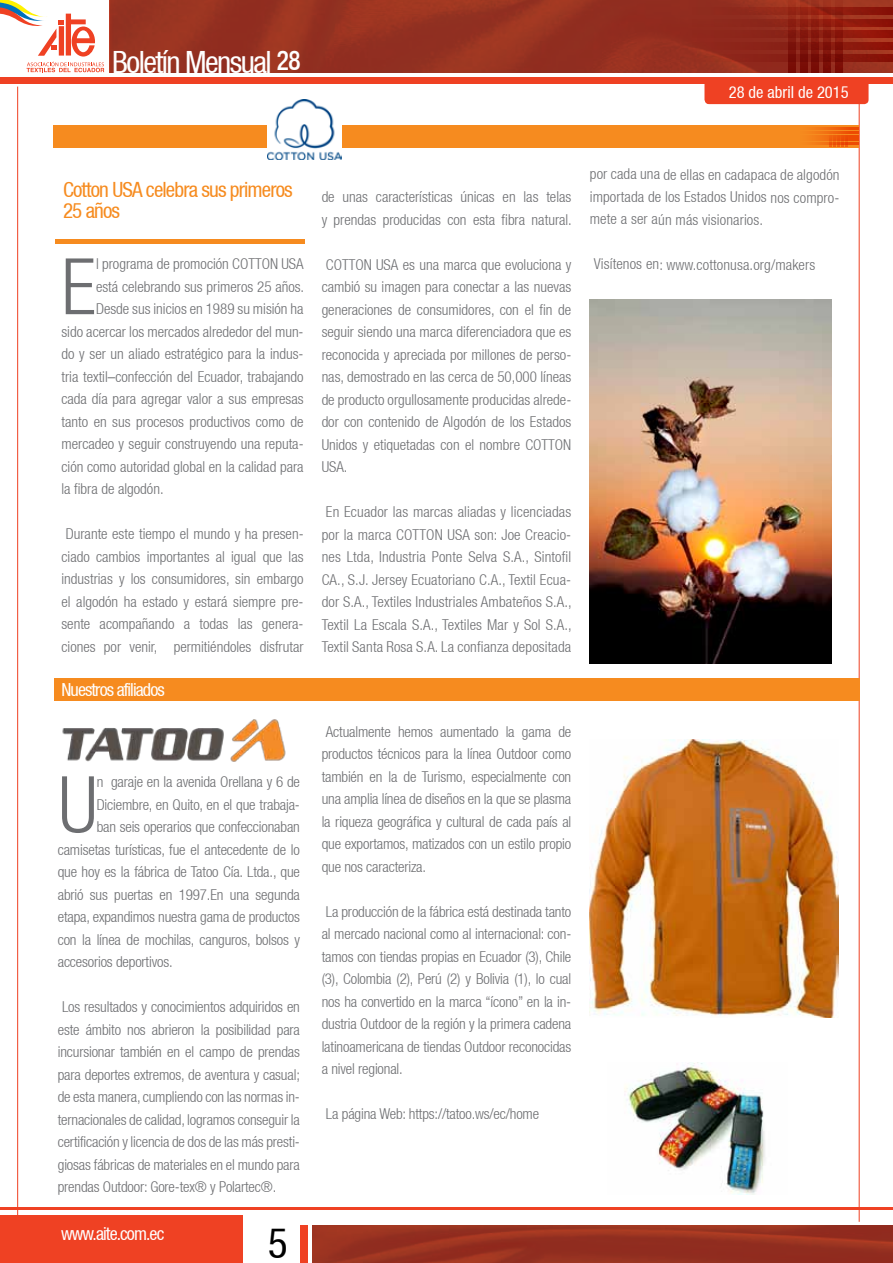
<style>
.page{position:relative;width:893px;height:1263px;background:#fff}
.page>*{position:absolute;margin:0;border:0;box-sizing:border-box;transform-origin:0 0}
.t1{font:300 condensed 78px "Helvetica Neue LT";color:#6d6e71}
.t2{font:condensed 41.55px "Helvetica Neue LT";color:#000}
.t3{font:condensed 30.6px "Helvetica Neue LT";letter-spacing:-.05em;color:#fff}
.t4{font:500 condensed 27.3px "Helvetica Neue LT";color:#fff;scale:.92 1}
.t5{font:condensed 21px/21px "Helvetica Neue LT";letter-spacing:-.04em;color:#f68b1f}
.t6{font:condensed 18px "Helvetica Neue LT";letter-spacing:-.05em;color:#fff}
.t7{font:condensed 16.5px "Helvetica Neue LT";color:#fff}
.t8{font:300 condensed 15px/22.5px "Helvetica Neue LT";color:#6d6e71;text-align:justify}
</style>
<div class="page">
<svg style="left:0;top:0;width:104px;height:72px"></svg>
<div style="left:0;top:77px;width:893px;height:6px;background:#ef4123"></div>
<img style="left:110px;top:0;width:783px;height:73px">
<svg style="left:687px;top:7px;width:206px;height:8px"></svg>
<svg style="left:687px;top:19px;width:206px;height:7px"></svg>
<svg style="left:687px;top:30px;width:206px;height:8px"></svg>
<svg style="left:687px;top:42px;width:206px;height:8px"></svg>
<svg style="left:687px;top:54px;width:206px;height:8px"></svg>
<svg style="left:835px;top:0;width:8px;height:72px"></svg>
<svg style="left:823px;top:0;width:8px;height:72px"></svg>
<svg style="left:811px;top:0;width:8px;height:72px"></svg>
<svg style="left:800px;top:0;width:7px;height:72px"></svg>
<svg style="left:788px;top:0;width:8px;height:72px"></svg>
<hr style="left:0;top:1207px;width:893px;height:3px;background:#ef4123">
<div style="left:0;top:1216px;width:242px;height:47px;background:#ef4123"></div>
<div style="left:300px;top:1225px;width:8px;height:38px;background:#ef4123"></div>
<img style="left:313px;top:1225px;width:580px;height:38px">
<hr style="left:17px;top:87px;width:1px;height:1136px;background:#ef4123">
<hr style="left:859px;top:86px;width:1px;height:1136px;background:#ef4123">
<div style="left:705px;top:80px;width:163px;height:24px;background:#ef4123;border-radius:4px"></div>
<div style="left:53px;top:125px;width:805px;height:22px;background:#f68b1f"></div>
<div style="left:55px;top:239px;width:249px;height:5px;background:#f68b1f"></div>
<div style="left:54px;top:678px;width:805px;height:22px;background:#f68b1f"></div>
<img style="left:62px;top:719px;width:224px;height:43px">
<img style="left:589px;top:300px;width:243px;height:363px">
<img style="left:589px;top:740px;width:249px;height:277px">
<img style="left:624px;top:1063px;width:141px;height:131px">
<img style="left:268px;top:100px;width:73px;height:59px">
<h3 class="t3" style="left:112px;top:44px;width:161px">Boletín Mensual</h3>
<h3 class="t4" style="left:277px;top:44px;width:27px">28</h3>
<p class="t7" style="left:722px;top:82px;width:134px">11de febrero de 2013</p>
<p class="t7" style="left:729px;top:82px;width:121px">28 de abril de 2015</p>
<h3 class="t5" style="left:63px;top:179px;width:231px">Cotton USA celebra sus primeros<br>25 años</h3>
<p class="t8" style="left:322px;top:186px;width:252px">de unas características únicas en las telas y prendas producidas con esta fibra natural.</p>
<p class="t8" style="left:322px;top:253px;width:251px">COTTON USA es una marca que evoluciona y cambió su imagen para conectar a las nuevas generaciones de consumidores, con el fin de seguir siendo una marca diferenciadora que es reconocida y apreciada por millones de perso&shy;nas, demostrado en las cerca de 50,000 líneas de producto orgullosamente producidas alrede&shy;dor con contenido de Algodón de los Estados Unidos y etiquetadas con el nombre COTTON USA.</p>
<p class="t8" style="left:322px;top:501px;width:252px">En Ecuador las marcas aliadas y licenciadas por la marca COTTON USA son: Joe Creacio&shy;nes Ltda, Industria Ponte Selva S.A., Sintofil CA., S.J. Jersey Ecuatoriano C.A., Textil Ecua&shy;dor S.A., Textiles Industriales Ambateños S.A., Textil La Escala S.A., Textiles Mar y Sol S.A., Textil Santa Rosa S.A. La confianza depositada</p>
<h1 class="t1" style="left:61px;top:242px;width:36px">E</h1>
<p class="t8" style="left:96px;top:252px;width:209px">l programa de promoción COTTON USA</p>
<p class="t8" style="left:96px;top:275px;width:210px">está celebrando sus primeros 25 años.</p>
<p class="t8" style="left:96px;top:297px;width:209px">Desde sus inicios en 1989 su misión ha</p>
<p class="t8" style="left:61px;top:320px;width:244px">sido acercar los mercados alrededor del mun-</p>
<p class="t8" style="left:61px;top:342px;width:244px">do y ser un aliado estratégico para la indus-</p>
<p class="t8" style="left:61px;top:365px;width:244px">tria textil–confección del Ecuador, trabajando</p>
<p class="t8" style="left:61px;top:387px;width:244px">cada día para agregar valor a sus empresas</p>
<p class="t8" style="left:61px;top:410px;width:244px">tanto en sus procesos productivos como de</p>
<p class="t8" style="left:61px;top:432px;width:244px">mercadeo y seguir construyendo una reputa-</p>
<p class="t8" style="left:61px;top:455px;width:244px">ción como autoridad global en la calidad para</p>
<p class="t8" style="left:61px;top:477px;width:104px">la fibra de algodón.</p>
<p class="t8" style="left:61px;top:522px;width:244px">Durante este tiempo el mundo y ha presen&shy;ciado cambios importantes al igual que las industrias y los consumidores, sin embargo el algodón ha estado y estará siempre pre&shy;sente acompañando a todas las genera&shy;ciones por venir, permitiéndoles disfrutar</p>
<p class="t6" style="left:61px;top:679px;width:105px">Nuestros afiliados</p>
<h1 class="t1" style="left:58px;top:760px;width:41px">U</h1>
<p class="t8" style="left:97px;top:770px;width:205px">n garaje en la avenida Orellana y 6 de</p>
<p class="t8" style="left:97px;top:793px;width:205px">Diciembre, en Quito, en el que trabaja-</p>
<p class="t8" style="left:97px;top:815px;width:205px">ban seis operarios que confeccionaban</p>
<p class="t8" style="left:58px;top:838px;width:244px">camisetas turísticas, fue el antecedente de lo</p>
<p class="t8" style="left:58px;top:860px;width:244px">que hoy es la fábrica de Tatoo Cía. Ltda., que</p>
<p class="t8" style="left:58px;top:883px;width:244px">abrió sus puertas en 1997.En una segunda</p>
<p class="t8" style="left:58px;top:905px;width:244px">etapa, expandimos nuestra gama de productos</p>
<p class="t8" style="left:58px;top:928px;width:244px">con la línea de mochilas, canguros, bolsos y</p>
<p class="t8" style="left:58px;top:950px;width:116px">accesorios deportivos.</p>
<p class="t8" style="left:58px;top:995px;width:244px">Los resultados y conocimientos adquiridos en este ámbito nos abrieron la posibilidad para incursionar también en el campo de prendas para deportes extremos, de aventura y casual; de esta manera, cumpliendo con las normas in&shy;ternacionales de calidad, logramos conseguir la certificación y licencia de dos de las más presti&shy;giosas fábricas de materiales en el mundo para prendas Outdoor: Gore-tex® y Polartec®.</p>
<p class="t6" style="left:61px;top:1223px;width:105px">www.aite.com.ec</p>
<h2 class="t2" style="left:268px;top:1219px;width:21px">5</h2>
<p class="t8" style="left:322px;top:720px;width:251px">Actualmente hemos aumentado la gama de productos técnicos para la línea Outdoor como también en la de Turismo, especialmente con una amplia línea de diseños en la que se plasma la riqueza geográfica y cultural de cada país al que exportamos, matizados con un estilo propio que nos caracteriza.</p>
<p class="t8" style="left:322px;top:900px;width:251px">La producción de la fábrica está destinada tanto al mercado nacional como al internacional: con&shy;tamos con tiendas propias en Ecuador (3), Chile (3), Colombia (2), Perú (2) y Bolivia (1), lo cual nos ha convertido en la marca “ícono” en la in&shy;dustria Outdoor de la región y la primera cadena latinoamericana de tiendas Outdoor reconocidas a nivel regional.</p>
<p class="t8" style="left:326px;top:1103px;width:215px">La página Web: https://tatoo.ws/ec/home</p>
<p class="t8" style="left:590px;top:163px;width:251px">por cada una de ellas en cadapaca de algodón importada de los Estados Unidos nos compro&shy;mete a ser aún más visionarios.</p>
<p class="t8" style="left:594px;top:253px;width:223px">Visítenos en: www.cottonusa.org/makers</p>
</div>
